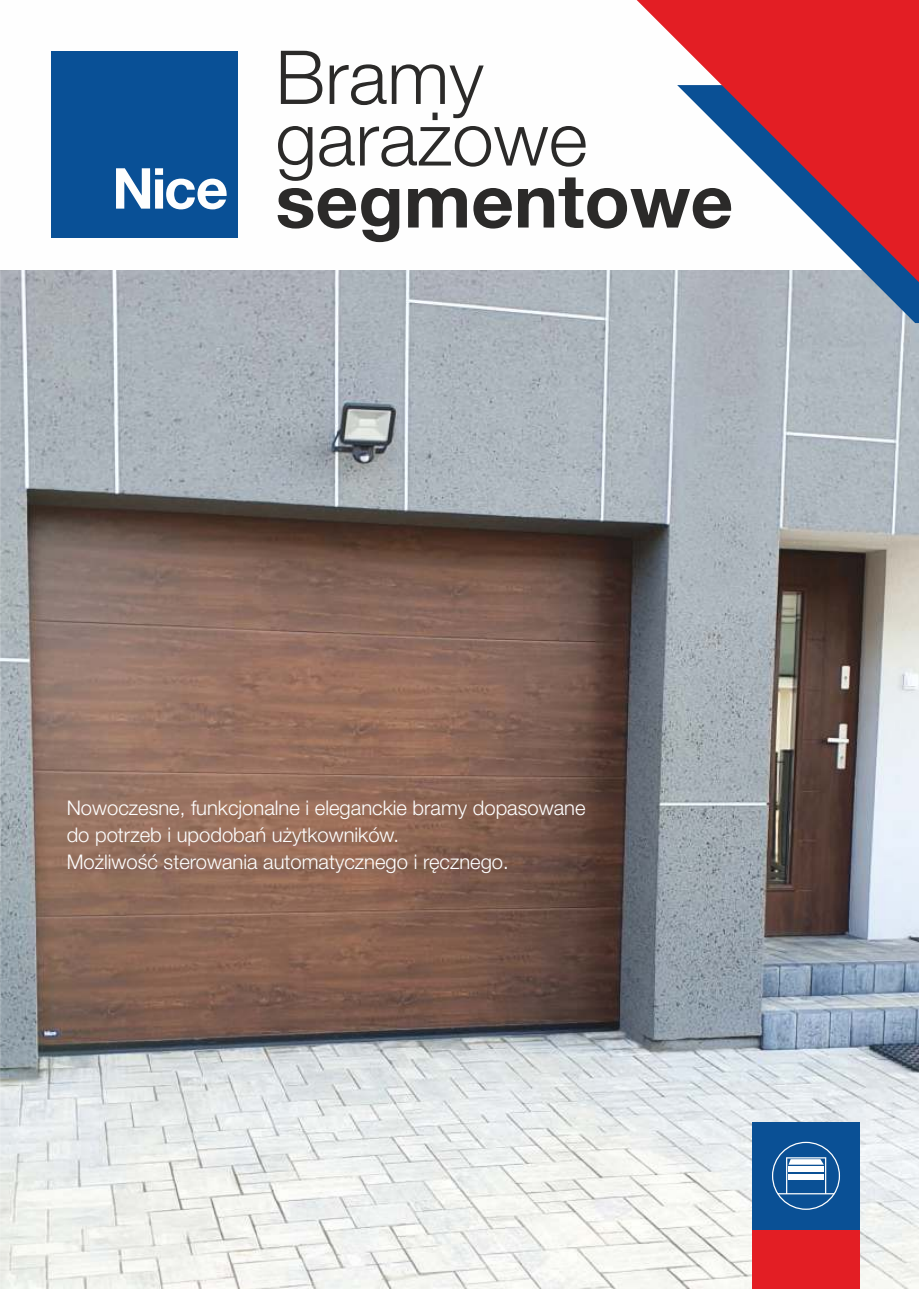
<style>
.page{position:relative;width:919px;height:1289px;background:#fff}
.page>*{position:absolute;margin:0;border:0;box-sizing:border-box;transform-origin:0 0}
.t1{font:300 74.4px/61.5px "Helvetica Neue LT Pro";color:#2b2a29}
.t2{font:700 74.4px "Helvetica Neue LT Pro";color:#2b2a29}
.t3{font:300 20.25px/27.5px "Helvetica Neue LT Pro";color:#fefefe}
</style>
<div class="page">
<img style="left:0;top:270px;width:918px;height:1018px">
<div style="left:752px;top:1147px;width:107px;height:141px;background:#e31e24"></div>
<div style="left:752px;top:1122px;width:107px;height:107px;background:#0a5095"></div>
<svg style="left:677px;top:282px;width:241px;height:41px;background:#9eabb9"></svg>
<svg style="left:636px;top:0;width:282px;height:282px"></svg>
<div style="left:51px;top:51px;width:187px;height:187px;background:#095096"></div>
<svg style="left:116px;top:168px;width:111px;height:41px"></svg>
<svg style="left:772px;top:1141px;width:68px;height:68px"></svg>
<h1 class="t1" style="left:275px;top:57px;width:313px">Bramy garażowe</h1>
<h1 class="t2" style="left:275px;top:174px;width:459px">segmentowe</h1>
<p class="t3" style="left:67px;top:796px;width:520px">Nowoczesne, funkcjonalne i eleganckie bramy dopasowane do potrzeb i upodobań użytkowników.<br>Możliwość sterowania automatycznego i ręcznego.</p>
</div>
